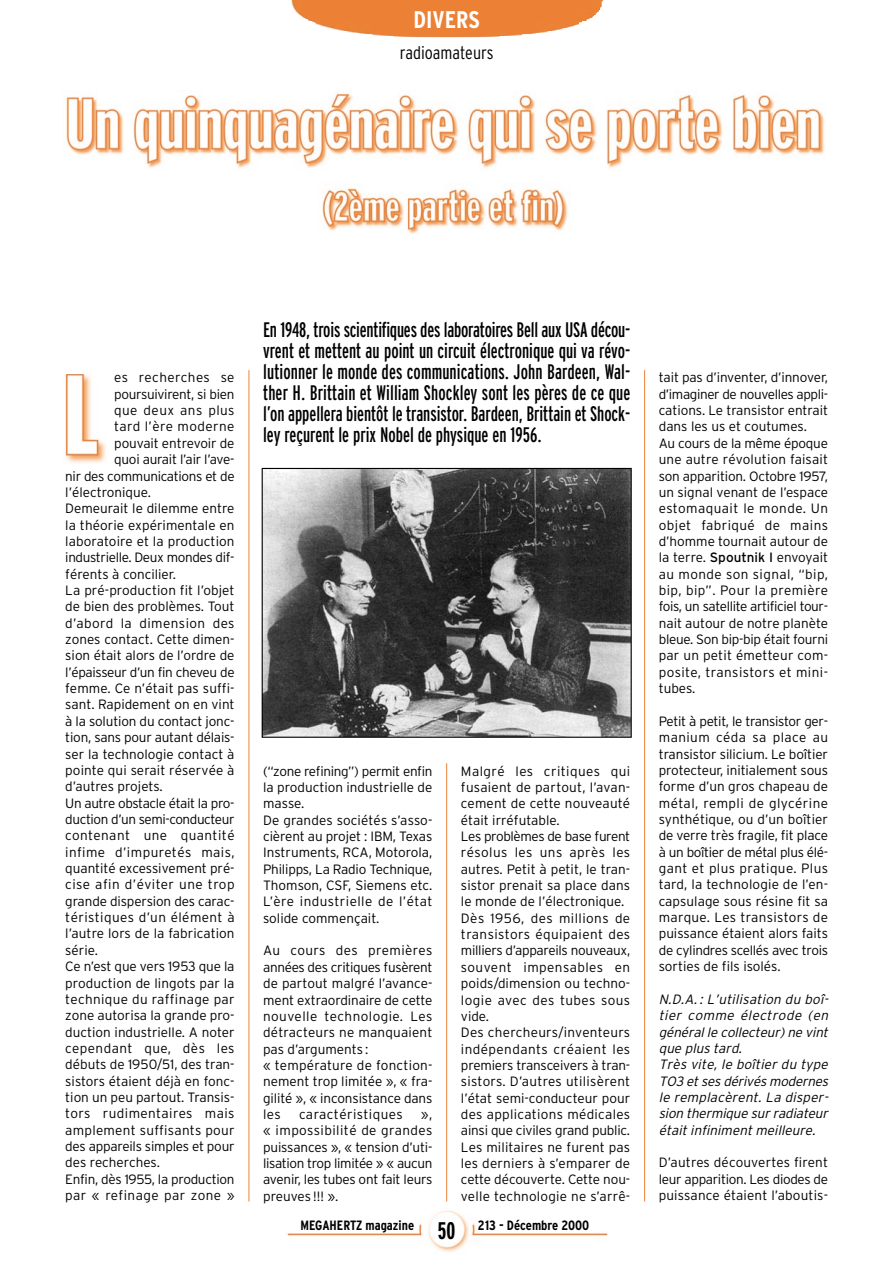
<style>
.page{position:relative;width:893px;height:1262px;background:#fff}
.page>*{position:absolute;margin:0;border:0;box-sizing:border-box;transform-origin:0 0}
.t1{font:700 condensed 24px "Interstate";color:#fff}
.t2{font:700 extra-condensed 24px "Interstate";color:#000}
.t3{font:extra-condensed 21px/21px "Interstate";color:#000;text-align:justify}
.t4{font:300 condensed 18px "Interstate";color:#000}
.t5{font:300 13.5px/16.4px "Interstate";color:#000}
.t6{font:300 13.5px "Interstate";letter-spacing:.03em;color:#000}
.t7{font:italic 300 13.5px/16.4px "Interstate";color:#000}
.t8{font:300 13.5px "Interstate";letter-spacing:-.025em;color:#000}
.t9{font:300 13.5px "Interstate";letter-spacing:-.03em;color:#000}
.t10{font:300 13.5px "Interstate";letter-spacing:-.02em;color:#000}
.t11{font:700 condensed 13.5px "Interstate";color:#000}
.t12{font:300 13.5px "Interstate";letter-spacing:.025em;color:#000}
.t13{font:300 13.5px "Interstate";letter-spacing:.02em;color:#000}
.s1{font-weight:400}
</style>
<div class="page">
<img style="left:291px;top:0;width:312px;height:38px">
<img style="left:286px;top:1210px;width:322px;height:42px">
<img style="left:65px;top:374px;width:41px;height:89px">
<hr style="left:446px;top:763px;width:1px;height:438px;background:#ec8337">
<hr style="left:248px;top:370px;width:1px;height:831px;background:#ec8337">
<hr style="left:644px;top:370px;width:1px;height:831px;background:#ec8337">
<img style="left:66px;top:93px;width:759px;height:141px">
<img style="left:264px;top:470px;width:365px;height:265px">
<div style="left:262px;top:468px;width:369px;height:269px;border:1px solid #000"></div>
<h1 class="t1" style="left:413px;top:10px;width:68px">DIVERS</h1>
<h3 class="t4" style="left:400px;top:46px;width:95px">radioamateurs</h3>
<p class="t6" style="left:114px;top:372px;width:122px">es recherches se</p>
<p class="t8" style="left:114px;top:389px;width:122px">poursuivirent, si bien</p>
<p class="t6" style="left:114px;top:405px;width:122px">que deux ans plus</p>
<p class="t6" style="left:114px;top:421px;width:122px">tard l’ère moderne</p>
<p class="t5" style="left:114px;top:436px;width:122px">pouvait entrevoir de</p>
<p class="t10" style="left:114px;top:454px;width:122px">quoi aurait l’air l’ave-</p>
<p class="t8" style="left:65px;top:470px;width:171px">nir des communications et de</p>
<p class="t5" style="left:65px;top:485px;width:87px">l’électronique.</p>
<p class="t5" style="left:65px;top:501px;width:171px">Demeurait le dilemme entre</p>
<p class="t5" style="left:65px;top:518px;width:171px">la théorie expérimentale en</p>
<p class="t5" style="left:65px;top:534px;width:171px">laboratoire et la production</p>
<p class="t8" style="left:65px;top:552px;width:171px">industrielle. Deux mondes dif-</p>
<p class="t5" style="left:65px;top:567px;width:112px">férents à concilier.</p>
<p class="t5" style="left:65px;top:583px;width:171px">La pré-production fit l’objet</p>
<p class="t5" style="left:65px;top:600px;width:171px">de bien des problèmes. Tout</p>
<p class="t6" style="left:65px;top:618px;width:171px">d’abord la dimension des</p>
<p class="t5" style="left:65px;top:632px;width:171px">zones contact. Cette dimen-</p>
<p class="t5" style="left:65px;top:649px;width:171px">sion était alors de l’ordre de</p>
<p class="t8" style="left:65px;top:667px;width:171px">l’épaisseur d’un fin cheveu de</p>
<p class="t5" style="left:65px;top:681px;width:171px">femme. Ce n’était pas suffi-</p>
<p class="t5" style="left:65px;top:698px;width:171px">sant. Rapidement on en vint</p>
<p class="t5" style="left:65px;top:714px;width:171px">à la solution du contact jonc-</p>
<p class="t5" style="left:65px;top:730px;width:171px">tion, sans pour autant délais-</p>
<p class="t5" style="left:65px;top:747px;width:171px">ser la technologie contact à</p>
<p class="t5" style="left:65px;top:763px;width:171px">pointe qui serait réservée à</p>
<p class="t5" style="left:65px;top:779px;width:99px">d’autres projets.</p>
<p class="t9" style="left:65px;top:797px;width:171px">Un autre obstacle était la pro-</p>
<p class="t9" style="left:65px;top:814px;width:171px">duction d’un semi-conducteur</p>
<p class="t6" style="left:65px;top:830px;width:171px">contenant une quantité</p>
<p class="t6" style="left:65px;top:847px;width:171px">infime d’impuretés mais,</p>
<p class="t5" style="left:65px;top:861px;width:171px">quantité excessivement pré-</p>
<p class="t6" style="left:65px;top:879px;width:171px">cise afin d’éviter une trop</p>
<p class="t5" style="left:65px;top:894px;width:171px">grande dispersion des carac-</p>
<p class="t6" style="left:65px;top:912px;width:171px">téristiques d’un élément à</p>
<p class="t5" style="left:65px;top:927px;width:171px">l’autre lors de la fabrication</p>
<p class="t5" style="left:65px;top:943px;width:34px">série.</p>
<p class="t5" style="left:65px;top:959px;width:171px">Ce n’est que vers 1953 que la</p>
<p class="t5" style="left:65px;top:976px;width:171px">production de lingots par la</p>
<p class="t12" style="left:65px;top:994px;width:171px">technique du raffinage par</p>
<p class="t5" style="left:65px;top:1008px;width:171px">zone autorisa la grande pro-</p>
<p class="t5" style="left:65px;top:1025px;width:171px">duction industrielle. A noter</p>
<p class="t6" style="left:65px;top:1043px;width:171px">cependant que, dès les</p>
<p class="t5" style="left:65px;top:1057px;width:171px">débuts de 1950/51, des tran-</p>
<p class="t5" style="left:65px;top:1074px;width:171px">sistors étaient déjà en fonc-</p>
<p class="t5" style="left:65px;top:1090px;width:171px">tion un peu partout. Transis-</p>
<p class="t6" style="left:65px;top:1108px;width:171px">tors rudimentaires mais</p>
<p class="t13" style="left:65px;top:1124px;width:171px">amplement suffisants pour</p>
<p class="t5" style="left:65px;top:1139px;width:171px">des appareils simples et pour</p>
<p class="t5" style="left:65px;top:1155px;width:96px">des recherches.</p>
<p class="t10" style="left:65px;top:1174px;width:171px">Enfin, dès 1955, la production</p>
<p class="t6" style="left:65px;top:1190px;width:171px">par « refinage par zone »</p>
<p class="t3" style="left:263px;top:321px;width:369px">En 1948, trois scientifiques des laboratoires Bell aux USA décou&shy;vrent et mettent au point un circuit électronique qui va révo&shy;lutionner le monde des communications. John Bardeen, Wal&shy;ther H. Brittain et William Shockley sont les pères de ce que l’on appellera bientôt le transistor. Bardeen, Brittain et Shock&shy;ley reçurent le prix Nobel de physique en 1956.</p>
<p class="t5" style="left:263px;top:764px;width:171px">(“zone refining”) permit enfin la production industrielle de masse.<br>De grandes sociétés s’asso&shy;cièrent au projet : IBM, Texas<br>Instruments, RCA, Motorola,<br>Philipps, La Radio Technique,<br>Thomson, CSF, Siemens etc.<br>L’ère industrielle de l’état solide commençait.</p>
<p class="t5" style="left:263px;top:944px;width:171px">Au cours des premières années des critiques fusèrent de partout malgré l’avance&shy;ment extraordinaire de cette nouvelle technologie. Les détracteurs ne manquaient pas d’arguments :<br>« température de fonction&shy;nement trop limitée », « fra&shy;gilité », « inconsistance dans les</p>
<p class="t6" style="left:299px;top:1109px;width:105px">caractéristiques</p>
<p class="t5" style="left:263px;top:1107px;width:171px;text-align:justify;text-indent:158px">», « impossibilité de grandes puissances », « tension d’uti&shy;lisation trop limitée » « aucun avenir, les tubes ont fait leurs preuves !!! ».</p>
<p class="t5" style="left:461px;top:764px;width:171px">Malgré les critiques qui fusaient de partout, l’avan&shy;cement de cette nouveauté était irréfutable.<br>Les problèmes de base furent résolus les uns après les autres. Petit à petit, le tran&shy;sistor prenait sa place dans le monde de l’électronique.<br>Dès 1956, des millions de transistors équipaient des milliers d’appareils nouveaux, souvent impensables en poids/dimension ou techno&shy;logie avec des tubes sous vide.<br>Des chercheurs/inventeurs indépendants créaient les premiers transceivers à tran&shy;sistors. D’autres utilisèrent l’état semi-conducteur pour des applications médicales ainsi que civiles grand public.<br>Les militaires ne furent pas les derniers à s’emparer de cette découverte. Cette nou&shy;velle technologie ne s’arrê-</p>
<p class="t11" style="left:300px;top:1220px;width:115px">MEGAHERTZ magazine</p>
<p class="t11" style="left:478px;top:1220px;width:113px">213 - Décembre 2000</p>
<h1 class="t2" style="left:438px;top:1221px;width:19px">50</h1>
<p class="t5" style="left:658px;top:371px;width:171px">tait pas d’inventer, d’innover, d’imaginer de nouvelles appli&shy;cations. Le transistor entrait dans les us et coutumes.<br>Au cours de la même époque une autre révolution faisait son apparition. Octobre 1957, un signal venant de l’espace estomaquait le monde. Un objet fabriqué de mains d’homme tournait autour de la terre. <span class="s1">Spoutnik I</span> envoyait au monde son signal, “bip, bip, bip”. Pour la première fois, un satellite artificiel tour&shy;nait autour de notre planète bleue. Son bip-bip était fourni par un petit émetteur com&shy;posite, transistors et mini&shy;tubes.</p>
<p class="t5" style="left:658px;top:714px;width:171px;text-align:justify">Petit à petit, le transistor ger&shy;manium céda sa place au transistor silicium. Le boîtier protecteur, initialement sous forme d’un gros chapeau de métal, rempli de glycérine synthétique, ou d’un boîtier de verre très fragile, fit place à un boîtier de métal plus élé&shy;gant et plus pratique. Plus tard, la technologie de l’en&shy;capsulage sous résine fit sa marque. Les transistors de puissance étaient alors faits de cylindres scellés avec trois sorties de fils isolés.</p>
<p class="t7" style="left:658px;top:992px;width:173px">N.D.A. : L’utilisation du boî&shy;tier comme électrode (en généralle collecteur)ne vint que plus tard.<br>Très vite, le boîtier du type<br>TO3 etses dérivés modernes le remplacèrent. La disper&shy;sion thermique sur radiateur était infiniment meilleure.</p>
<p class="t5" style="left:658px;top:1155px;width:171px;text-align:justify">D’autres découvertes firent leur apparition. Les diodes de puissance étaient l’aboutis-</p>
</div>
